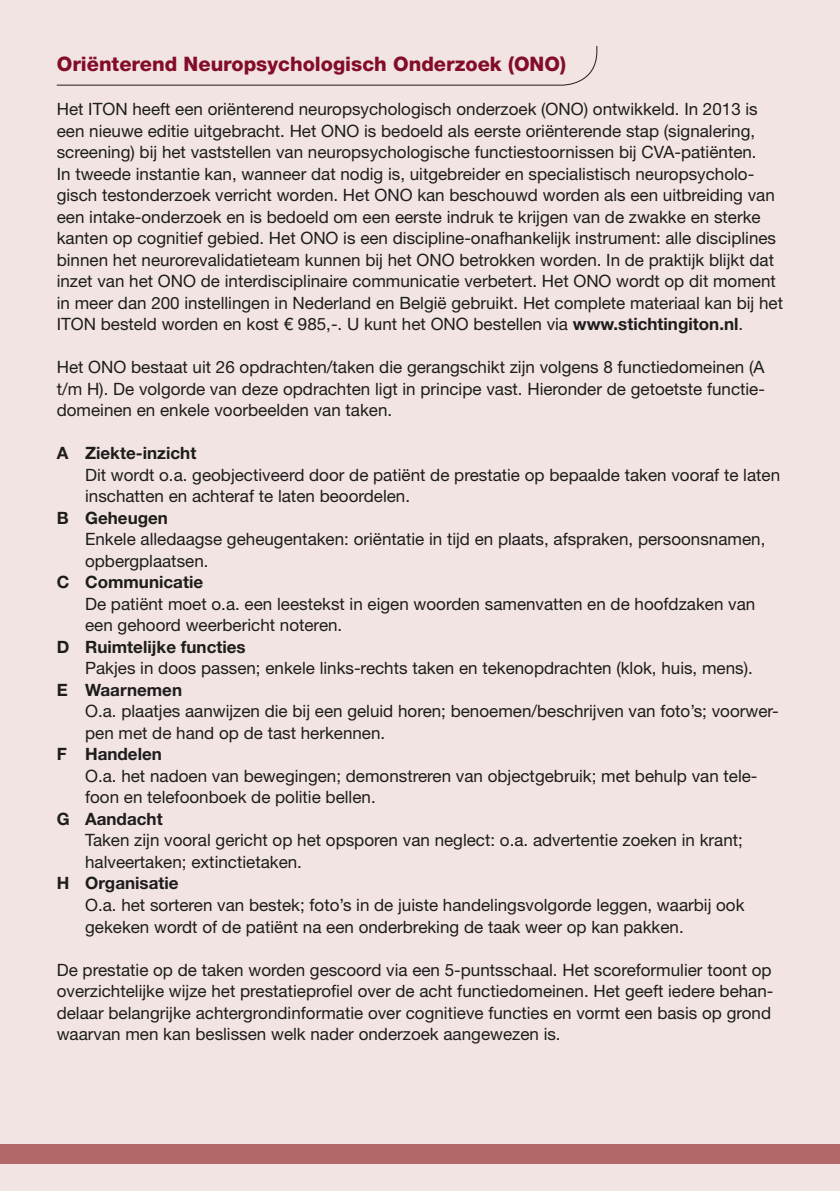
<style>
.page{position:relative;width:840px;height:1191px;background:#fff}
.page>*{position:absolute;margin:0;border:0;box-sizing:border-box;transform-origin:0 0}
.t1{font:800 20px "Helvetica Neue LT Std";color:#830d28}
.t2{font:17px/21.6px "Helvetica Neue LT Std";color:#1d1d1b}
.t3{font:700 17px "Helvetica Neue LT Std";color:#1d1d1b}
.s1{font-weight:700}
</style>
<div class="page">
<div style="left:0;top:0;width:839px;height:1191px;background:#f2e4e3"></div>
<div style="left:0;top:1144px;width:839px;height:20px;background:#b26769"></div>
<svg style="left:56px;top:45px;width:541px;height:41px"></svg>
<p class="t1" style="left:57px;top:52px;width:510px">Oriënterend Neuropsychologisch Onderzoek (ONO)</p>
<p class="t2" style="left:57px;top:98px;width:727px">Het ITON heeft een oriënterend neuropsychologisch onderzoek (ONO) ontwikkeld. In 2013 is een nieuwe editie uitgebracht. Het ONO is bedoeld als eerste oriënterende stap (signalering, screening) bij het vaststellen van neuropsychologische functiestoornissen bij CVA-patiënten.<br>In tweede instantie kan, wanneer dat nodig is, uitgebreider en specialistisch neuropsycholo&shy;gisch testonderzoek verricht worden. Het ONO kan beschouwd worden als een uitbreiding van een intake-onderzoek en is bedoeld om een eerste indruk te krijgen van de zwakke en sterke kanten op cognitief gebied. Het ONO is een discipline-onafhankelijk instrument: alle disciplines binnen het neurorevalidatieteam kunnen bij het ONO betrokken worden. In de praktijk blijkt dat inzet van het ONO de interdisciplinaire communicatie verbetert. Het ONO wordt op dit moment in meer dan 200 instellingen in Nederland en België gebruikt. Het complete materiaal kan bij het ITON besteld worden en kost € 985,-. U kunt het ONO bestellen via <span class="s1">www.stichtingiton.nl</span>.</p>
<p class="t2" style="left:57px;top:356px;width:709px;text-align:justify">Het ONO bestaat uit 26 opdrachten/taken die gerangschikt zijn volgens 8 functiedomeinen (A t/m H). De volgorde van deze opdrachten ligt in principe vast. Hieronder de getoetste functie&shy;domeinen en enkele voorbeelden van taken.</p>
<p class="t3" style="left:57px;top:442px;width:141px">A Ziekte-inzicht</p>
<p class="t2" style="left:85px;top:463px;width:696px">Dit wordt o.a. geobjectiveerd door de patiënt de prestatie op bepaalde taken vooraf te laten inschatten en achteraf te laten beoordelen.</p>
<p class="t3" style="left:57px;top:507px;width:113px">B Geheugen</p>
<p class="t2" style="left:85px;top:528px;width:681px">Enkele alledaagse geheugentaken: oriëntatie in tijd en plaats, afspraken, persoonsnamen, opbergplaatsen.</p>
<p class="t3" style="left:57px;top:572px;width:148px">C Communicatie</p>
<p class="t2" style="left:85px;top:593px;width:671px">De patiënt moet o.a. een leestekst in eigen woorden samenvatten en de hoofdzaken van een gehoord weerbericht noteren.</p>
<p class="t3" style="left:57px;top:636px;width:190px">D Ruimtelijke functies</p>
<p class="t2" style="left:85px;top:657px;width:668px">Pakjes in doos passen; enkele links-rechts taken en tekenopdrachten (klok, huis, mens).</p>
<p class="t3" style="left:57px;top:679px;width:127px">E Waarnemen</p>
<p class="t2" style="left:85px;top:700px;width:694px">O.a. plaatjes aanwijzen die bij een geluid horen; benoemen/beschrijven van foto’s; voorwer&shy;pen met de hand op de tast herkennen.</p>
<p class="t3" style="left:57px;top:744px;width:107px">F Handelen</p>
<p class="t2" style="left:85px;top:765px;width:673px">O.a. het nadoen van bewegingen; demonstreren van objectgebruik; met behulp van tele&shy;foon en telefoonboek de politie bellen.</p>
<p class="t3" style="left:57px;top:808px;width:107px">G Aandacht</p>
<p class="t2" style="left:85px;top:829px;width:659px">Taken zijn vooral gericht op het opsporen van neglect: o.a. advertentie zoeken in krant; halveertaken; extinctietaken.</p>
<p class="t3" style="left:57px;top:873px;width:123px">H Organisatie</p>
<p class="t2" style="left:85px;top:894px;width:660px">O.a. het sorteren van bestek; foto’s in de juiste handelingsvolgorde leggen, waarbij ook gekeken wordt of de patiënt na een onderbreking de taak weer op kan pakken.</p>
<p class="t2" style="left:57px;top:958px;width:717px">De prestatie op de taken worden gescoord via een 5-puntsschaal. Het scoreformulier toont op overzichtelijke wijze het prestatieprofiel over de acht functiedomeinen. Het geeft iedere behan&shy;delaar belangrijke achtergrondinformatie over cognitieve functies en vormt een basis op grond waarvan men kan beslissen welk nader onderzoek aangewezen is.</p>
</div>
